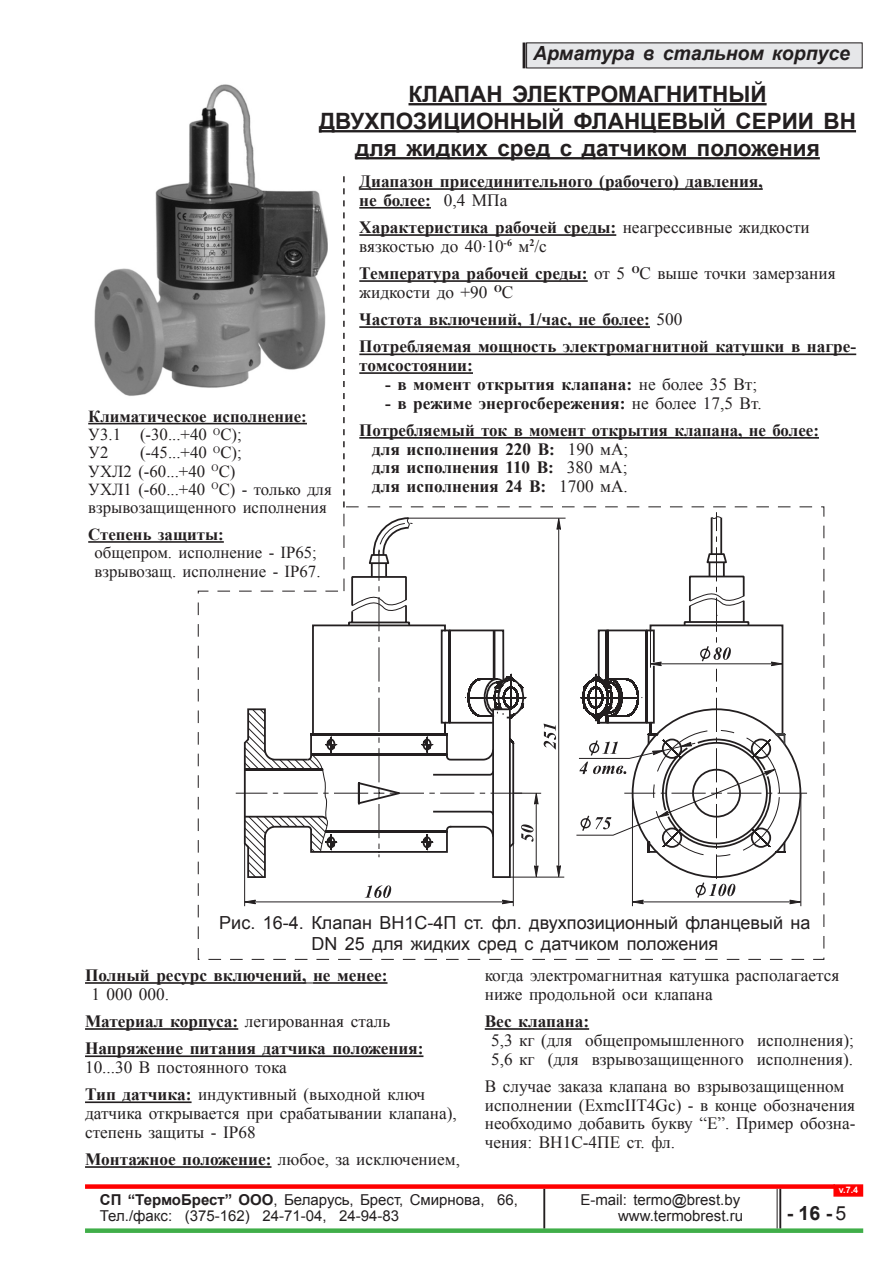
<style>
.page{position:relative;width:893px;height:1263px;background:#fff}
.page>*{position:absolute;margin:0;border:0;box-sizing:border-box;transform-origin:0 0}
.Название_типа{font:700 22.5px "Arial";color:#231f20}
.t1{font:italic 700 19.5px "Arial";color:#231f20}
.t2{font:700 19.5px "Arial";color:#231f20}
.Основной_текст{font:18px "Arial";color:#231f20}
.Основной_текст_-_дан{font:17.25px/18.8px "Times New Roman";color:#231f20}
.Основной_текст_-_дан-2{font:700 17.25px/18.8px "Times New Roman";color:#231f20}
.Основной_текст_-_дан-3{font:16.8px/18.3px "Times New Roman";color:#231f20}
.Основной_текст_-_дан-4{font:700 16.8px/18.3px "Times New Roman";color:#231f20}
.t3{font:15px "Arial";color:#231f20}
.t4{font:700 9px "Arial";color:#fff}
.s1{font-weight:400}
.s2{font-weight:700}
</style>
<div class="page">
<div style="left:85px;top:1228px;width:778px;height:5px;background:#40ae49"></div>
<div style="left:833px;top:1184px;width:30px;height:13px;background:#f00;border:2px solid #f00"></div>
<div style="left:85px;top:1184px;width:750px;height:5px;background:#f00"></div>
<hr style="left:543px;top:1189px;width:2px;height:39px;background:#231f20">
<hr style="left:779px;top:1189px;width:2px;height:39px;background:#231f20">
<hr style="left:777px;top:1189px;width:1px;height:39px;background:#231f20">
<div style="left:527px;top:43px;width:335px;height:25px;background:#e6e7e9"></div>
<hr style="left:523px;top:43px;width:3px;height:25px;background:#231f20">
<svg style="left:197px;top:506px;width:628px;height:454px"></svg>
<img style="left:94px;top:84px;width:234px;height:312px">
<hr style="left:408px;top:103px;width:359px;height:2px;background:#231f20">
<hr style="left:319px;top:130px;width:537px;height:2px;background:#231f20">
<hr style="left:355px;top:157px;width:465px;height:2px;background:#231f20">
<hr style="left:359px;top:188px;width:404px;height:2px;background:#231f20">
<hr style="left:359px;top:207px;width:72px;height:2px;background:#231f20">
<hr style="left:359px;top:234px;width:257px;height:2px;background:#231f20">
<hr style="left:359px;top:280px;width:229px;height:2px;background:#231f20">
<hr style="left:359px;top:326px;width:291px;height:2px;background:#231f20">
<hr style="left:359px;top:353px;width:497px;height:2px;background:#231f20">
<hr style="left:359px;top:372px;width:114px;height:2px;background:#231f20">
<hr style="left:359px;top:437px;width:460px;height:2px;background:#231f20">
<hr style="left:88px;top:423px;width:219px;height:1px;background:#231f20">
<hr style="left:88px;top:541px;width:136px;height:2px;background:#231f20">
<svg style="left:343px;top:176px;width:2px;height:331px"></svg>
<hr style="left:85px;top:982px;width:222px;height:2px;background:#231f20">
<hr style="left:313px;top:982px;width:74px;height:2px;background:#231f20">
<hr style="left:85px;top:1028px;width:153px;height:2px;background:#231f20">
<hr style="left:85px;top:1055px;width:338px;height:2px;background:#231f20">
<hr style="left:85px;top:1101px;width:107px;height:2px;background:#231f20">
<hr style="left:85px;top:1166px;width:186px;height:2px;background:#231f20">
<hr style="left:485px;top:1028px;width:104px;height:2px;background:#231f20">
<p class="t1" style="left:533px;top:40px;width:318px">Арматура в стальном корпусе</p>
<p class="Название_типа" style="left:408px;top:79px;width:360px">КЛАПАН ЭЛЕКТРОМАГНИТНЫЙ</p>
<p class="Название_типа" style="left:319px;top:106px;width:538px">ДВУХПОЗИЦИОННЫЙ ФЛАНЦЕВЫЙ СЕРИИ ВН</p>
<p class="Название_типа" style="left:355px;top:133px;width:466px">для жидких сред с датчиком положения</p>
<p class="Основной_текст_-_дан-2" style="left:359px;top:172px;width:405px">Диапазон присединительного (рабочего) давления, не более: <span class="s1">0,4 МПа</span></p>
<p class="Основной_текст_-_дан" style="left:359px;top:218px;width:452px"><span class="s2">Характеристика рабочей среды:</span> неагрессивные жидкости вязкостью до 40.10<sup>-6</sup> м<sup>2</sup>/с</p>
<p class="Основной_текст_-_дан" style="left:359px;top:264px;width:478px"><span class="s2">Температура рабочей среды:</span> от 5 <sup>О</sup>С выше точки замерзания жидкости до +90 <sup>О</sup>С</p>
<p class="Основной_текст_-_дан-2" style="left:359px;top:310px;width:324px">Частота включений, 1/час, не более: <span class="s1">500</span></p>
<p class="Основной_текст_-_дан-2" style="left:359px;top:337px;width:498px">Потребляемая мощность электромагнитной катушки в нагре&shy;томсостоянии:</p>
<p class="Основной_текст_-_дан-2" style="left:385px;top:374px;width:374px">- в момент открытия клапана: <span class="s1">не более 35 Вт;</span></p>
<p class="Основной_текст_-_дан-2" style="left:385px;top:393px;width:378px">- в режиме энергосбережения: <span class="s1">не более 17,5 Вт.</span></p>
<p class="Основной_текст_-_дан-2" style="left:372px;top:420px;width:448px;text-indent:-13px">Потребляемый ток в момент открытия клапана, не более: для исполнения 220 В: <span class="s1">190 мА;<br></span>для исполнения 110 В: <span class="s1">380 мА;<br></span>для исполнения 24 В: <span class="s1">1700 мА.</span></p>
<p class="Основной_текст_-_дан-4" style="left:88px;top:407px;width:220px">Климатическое исполнение:<br><span class="s1">У3.1 (-30...+40</span> <sup>О</sup><span class="s1">С);<br>У2</span></p>
<p class="Основной_текст_-_дан-3" style="left:88px;top:443px;width:245px;text-indent:52px">(-45...+40 <sup>О</sup>С);<br>УХЛ2 (-60...+40 <sup>О</sup>С)<br>УХЛ1 (-60...+40 <sup>О</sup>С) - только для взрывозащищенного исполнения</p>
<p class="Основной_текст_-_дан-3" style="left:95px;top:525px;width:228px;text-indent:-6px"><span class="s2">Степень защиты:<br></span>общепром. исполнение - IP65; взрывозащ. исполнение - IP67.</p>
<p class="Основной_текст" style="left:219px;top:911px;width:593px">Рис. 16-4. Клапан ВН1С-4П ст. фл. двухпозиционный фланцевый на</p>
<p class="Основной_текст" style="left:311px;top:932px;width:408px">DN 25 для жидких сред с датчиком положения</p>
<p class="Основной_текст_-_дан-2" style="left:92px;top:965px;width:297px;text-indent:-6px">Полный ресурс включений, не менее:<br><span class="s1">1 000 000.</span></p>
<p class="Основной_текст_-_дан" style="left:85px;top:1012px;width:307px"><span class="s2">Материал корпуса:</span> легированная сталь</p>
<p class="Основной_текст_-_дан-2" style="left:85px;top:1039px;width:340px">Напряжение питания датчика положения:<br><span class="s1">10...30 В постоянного тока</span></p>
<p class="Основной_текст_-_дан" style="left:85px;top:1085px;width:373px"><span class="s2">Тип датчика:</span> индуктивный (выходной ключ датчика открывается при срабатывании клапана), степень защиты - IP68</p>
<p class="Основной_текст_-_дан" style="left:85px;top:1150px;width:376px"><span class="s2">Монтажное положение:</span> любое, за исключением,</p>
<p class="Основной_текст_-_дан" style="left:485px;top:966px;width:356px">когда электромагнитная катушка располагается ниже продольной оси клапана</p>
<p class="Основной_текст_-_дан" style="left:491px;top:1012px;width:364px;text-indent:-6px"><span class="s2">Вес клапана:<br></span>5,3 кг (для общепромышленного исполнения);<br>5,6 кг (для взрывозащищенного исполнения).</p>
<p class="Основной_текст_-_дан" style="left:485px;top:1076px;width:372px">В случае заказа клапана во взрывозащищенном исполнении (ExmcIIT4Gc) - в конце обозначения необходимо добавить букву “Е”. Пример обозна&shy;чения: ВН1С-4ПЕ ст. фл.</p>
<p class="t4" style="left:839px;top:1184px;width:21px">v.7.4</p>
<p class="t3" style="left:100px;top:1190px;width:419px"><span class="s2">СП “ТермоБрест” ООО</span>, Беларусь, Брест, Смирнова, 66,</p>
<p class="t3" style="left:580px;top:1190px;width:161px">E-mail: termo@brest.by</p>
<p class="t3" style="left:100px;top:1206px;width:301px">Тел./факс: (375-162) 24-71-04, 24-94-83</p>
<p class="t3" style="left:618px;top:1206px;width:127px">www.termobrest.ru</p>
<p class="t2" style="left:787px;top:1200px;width:61px">- 16 -<span class="s1">5</span></p>
</div>
